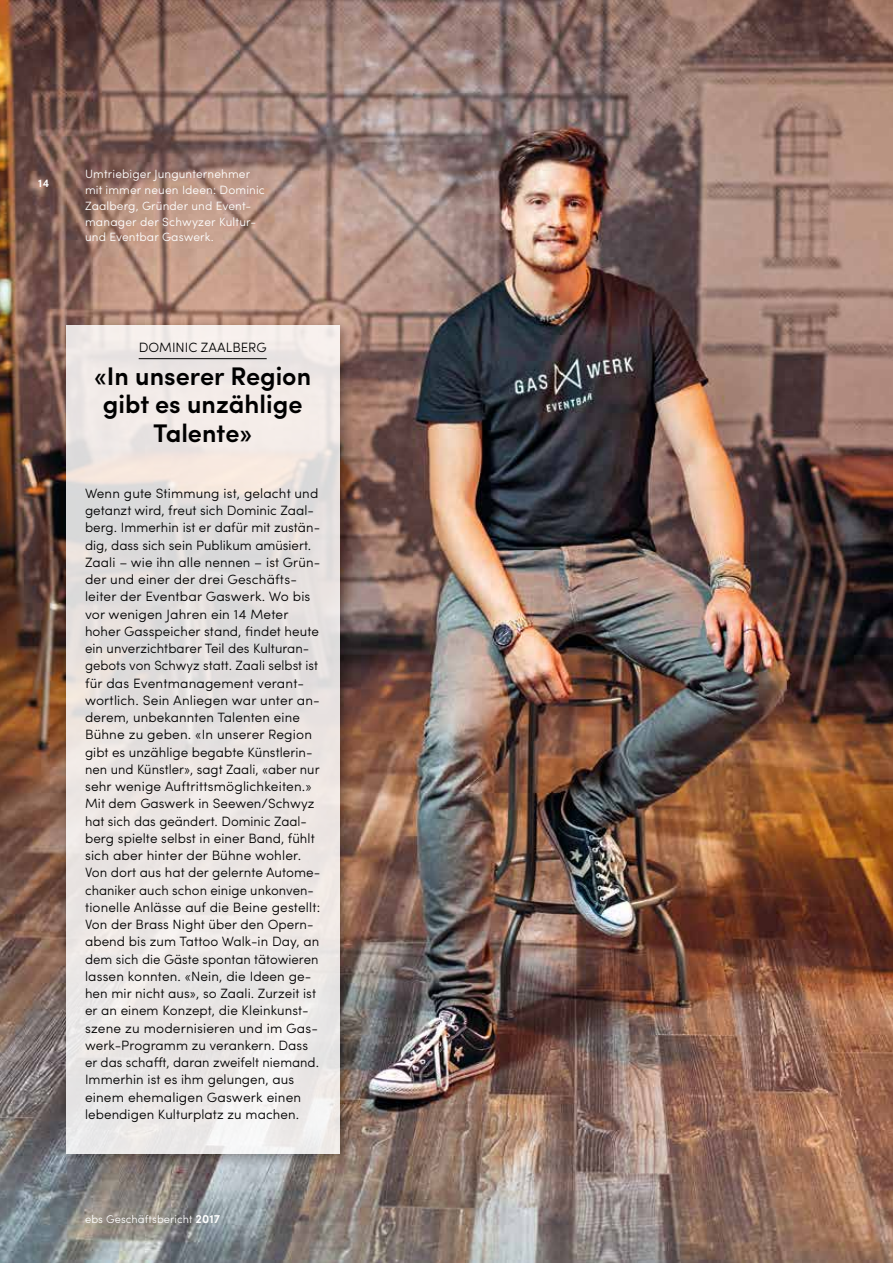
<style>
.page{position:relative;width:893px;height:1263px;background:#fff}
.page>*{position:absolute;margin:0;border:0;box-sizing:border-box;transform-origin:0 0}
.t1{font:600 25.5px/28.5px "Sofia Pro";color:#000;text-align:center}
.t2{font:300 13.5px/17.2px "Sofia Pro";letter-spacing:.005em;color:#000}
.t3{font:300 12px/15.8px "Sofia Pro";letter-spacing:.01em;color:#fff}
.t4{font:300 11.25px "Sofia Pro";letter-spacing:.005em;color:#fff}
.t5{font:600 11.25px "Sofia Pro";color:#fff}
.s1{font-weight:600;font-size:12px}
</style>
<div class="page">
<img style="left:0;top:0;width:893px;height:1263px">
<div style="left:58px;top:317px;width:297px;height:851px;background:#000;opacity:.45"></div>
<svg style="left:66px;top:325px;width:273px;height:828px;background:#e9e4e3"></svg>
<hr style="left:139px;top:358px;width:128px;height:1px;background:#000">
<p class="t5" style="left:38px;top:175px;width:12px">14</p>
<p class="t3" style="left:85px;top:166px;width:181px">Umtriebiger Jungunternehmer mit immer neuen Ideen: Dominic<br>Zaalberg, Gründer und Event&shy;manager der Schwyzer Kultur&shy;und Eventbar Gaswerk.</p>
<p class="t2" style="left:139px;top:338px;width:130px">DOMINIC ZAALBERG</p>
<h1 class="t1" style="left:94px;top:360px;width:219px">«In unserer Region gibt es unzählige<br>Talente»</h1>
<p class="t2" style="left:85px;top:484px;width:237px">Wenn gute Stimmung ist, gelacht und getanzt wird, freut sich Dominic Zaal&shy;berg. Immerhin ist er dafür mit zustän&shy;dig, dass sich sein Publikum amüsiert.<br>Zaali – wie ihn alle nennen – ist Grün&shy;der und einer der drei Geschäfts&shy;leiter der Eventbar Gaswerk. Wo bis vor wenigen Jahren ein 14 Meter hoher Gasspeicher stand, findet heute ein unverzichtbarer Teil des Kulturan&shy;gebots von Schwyz statt. Zaali selbst ist für das Eventmanagement verant&shy;wortlich. Sein Anliegen war unter an&shy;derem, unbekannten Talenten eine Bühne zu geben. «In unserer Region gibt es unzählige begabte Künstlerin&shy;nen und Künstler», sagt Zaali, «aber nur sehr wenige Auftrittsmöglichkeiten.» Mit dem Gaswerk in Seewen/Schwyz hat sich das geändert. Dominic Zaal&shy;berg spielte selbst in einer Band, fühlt sich aber hinter der Bühne wohler.<br>Von dort aus hat der gelernte Autome&shy;chaniker auch schon einige unkonven&shy;tionelle Anlässe auf die Beine gestellt:<br>Von der Brass Night über den Opern&shy;abend bis zum Tattoo Walk-in Day, an dem sich die Gäste spontan tätowieren lassen konnten. «Nein, die Ideen ge&shy;hen mir nicht aus», so Zaali. Zurzeit ist er an einem Konzept, die Kleinkunst&shy;szene zu modernisieren und im Gas&shy;werk-Programm zu verankern. Dass er das schafft, daran zweifelt niemand.<br>Immerhin ist es ihm gelungen, aus einem ehemaligen Gaswerk einen lebendigen Kulturplatz zu machen.</p>
<p class="t4" style="left:85px;top:1210px;width:137px">ebs Geschäftsbericht <span class="s1">2017</span></p>
</div>
